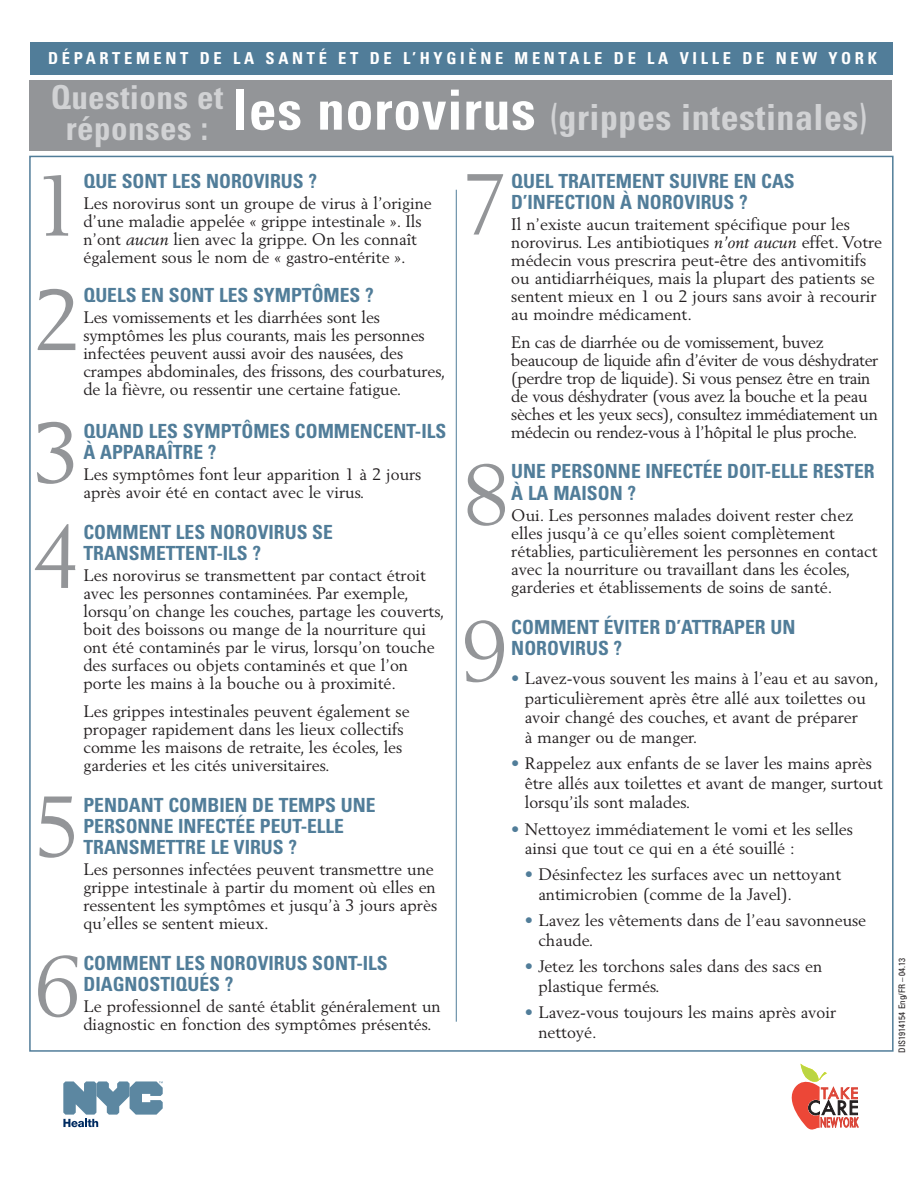
<style>
.page{position:relative;width:918px;height:1188px;background:#fff}
.page>*{position:absolute;margin:0;border:0;box-sizing:border-box;transform-origin:0 0}
.t1{font:85.5px/156.4px "Berling";color:#939598}
.t2{font:700 condensed 36px "Univers";letter-spacing:.015em;color:#d1d2d4;scale:.75 1}
.t3{font:700 condensed 33px/31.5px "Univers";letter-spacing:.015em;color:#d1d2d4;text-align:center}
.t4{font:700 condensed 19.5px/21px "Univers";color:#517d99}
.t5{font:16.5px/18px "Berling";color:#231f20}
.t6{font:16.5px/18px "Berling";letter-spacing:-.02em;color:#231f20}
.t7{font:700 condensed 16.5px "Univers";letter-spacing:.22em;color:#fff}
.t8{font:condensed 9px "Univers";color:#231f20}
.s1{font-size:55.5px;color:#fff}
.s2{font-style:italic}
.s3{color:#517d99}
</style>
<div class="page">
<div style="left:29px;top:80px;width:863px;height:70px;background:#939598"></div>
<div style="left:30px;top:43px;width:862px;height:32px;background:#517d99"></div>
<hr style="left:456px;top:190px;width:1px;height:831px;background:#517d99">
<svg style="left:791px;top:1063px;width:67px;height:66px"></svg>
<svg style="left:63px;top:1081px;width:100px;height:46px"></svg>
<p class="t7" style="left:48px;top:52px;width:830px">DÉPARTEMENT DE LA SANTÉ ET DE L’HYGIÈNE MENTALE DE LA VILLE DE NEW YORK</p>
<h3 class="t3" style="left:51px;top:84px;width:174px">Questions et réponses :</h3>
<h2 class="t2" style="left:233px;top:104px;width:846px"><span class="s1">les norovirus</span> (grippes intestinales)</h2>
<p class="t4" style="left:83px;top:172px;width:235px">QUE SONT LES NOROVIRUS ?</p>
<p class="t5" style="left:83px;top:195px;width:350px">Les norovirus sont un groupe de virus à l’origine d’une maladie appelée « grippe intestinale ». Ils n’ont <span class="s2">aucun</span> lien avec la grippe. On les connaît également sous le nom de « gastro-entérite ».</p>
<p class="t4" style="left:83px;top:286px;width:292px">QUELS EN SONT LES SYMPTÔMES ?</p>
<p class="t5" style="left:83px;top:310px;width:363px">Les vomissements et les diarrhées sont les symptômes les plus courants, mais les personnes infectées peuvent aussi avoir des nausées, des crampes abdominales, des frissons, des courbatures, de la fièvre, ou ressentir une certaine fatigue.</p>
<p class="t4" style="left:83px;top:422px;width:364px">QUAND LES SYMPTÔMES COMMENCENT-ILS<br>À APPARAÎTRE ?</p>
<p class="t5" style="left:83px;top:466px;width:339px">Les symptômes font leur apparition 1 à 2 jours après avoir été en contact avec le virus.</p>
<p class="t4" style="left:83px;top:523px;width:251px">COMMENT LES NOROVIRUS SE<br>TRANSMETTENT-ILS ?</p>
<p class="t5" style="left:83px;top:567px;width:362px">Les norovirus se transmettent par contact étroit avec les personnes contaminées. Par exemple, lorsqu’on change les couches, partage les couverts, boit des boissons ou mange de la nourriture qui ont été contaminés par le virus, lorsqu’on touche des surfaces ou objets contaminés et que l’on porte les mains à la bouche ou à proximité.</p>
<p class="t5" style="left:83px;top:703px;width:328px">Les grippes intestinales peuvent également se propager rapidement dans les lieux collectifs comme les maisons de retraite, les écoles, les garderies et les cités universitaires.</p>
<p class="t4" style="left:83px;top:795px;width:294px">PENDANT COMBIEN DE TEMPS UNE<br>PERSONNE INFECTÉE PEUT-ELLE<br>TRANSMETTRE LE VIRUS ?</p>
<p class="t5" style="left:83px;top:861px;width:355px">Les personnes infectées peuvent transmettre une grippe intestinale à partir du moment où elles en ressentent les symptômes et jusqu’à 3 jours après qu’elles se sentent mieux.</p>
<p class="t4" style="left:83px;top:953px;width:306px">COMMENT LES NOROVIRUS SONT-ILS<br>DIAGNOSTIQUÉS ?</p>
<p class="t5" style="left:83px;top:998px;width:359px">Le professionnel de santé établit généralement un diagnostic en fonction des symptômes présentés.</p>
<p class="t4" style="left:511px;top:172px;width:285px">QUEL TRAITEMENT SUIVRE EN CAS<br>D’INFECTION À NOROVIRUS ?</p>
<p class="t5" style="left:511px;top:216px;width:372px">Il n’existe aucun traitement spécifique pour les norovirus. Les antibiotiques <span class="s2">n’ont aucun</span> effet. Votre médecin vous prescrira peut-être des antivomitifs ou antidiarrhéiques, mais la plupart des patients se sentent mieux en 1 ou 2 jours sans avoir à recourir au moindre médicament.</p>
<p class="t6" style="left:511px;top:334px;width:368px">En cas de diarrhée ou de vomissement, buvez beaucoup de liquide afin d’éviter de vous déshydrater (perdre trop de liquide). Si vous pensez être en train de vous déshydrater (vous avez la bouche et la peau sèches et les yeux secs), consultez immédiatement un médecin ou rendez-vous à l’hôpital le plus proche.</p>
<p class="t4" style="left:511px;top:463px;width:365px">UNE PERSONNE INFECTÉE DOIT-ELLE RESTER<br>À LA MAISON ?</p>
<p class="t5" style="left:511px;top:507px;width:368px">Oui. Les personnes malades doivent rester chez elles jusqu’à ce qu’elles soient complètement rétablies, particulièrement les personnes en contact avec la nourriture ou travaillant dans les écoles, garderies et établissements de soins de santé.</p>
<p class="t4" style="left:511px;top:618px;width:285px">COMMENT ÉVITER D’ATTRAPER UN<br>NOROVIRUS ?</p>
<p class="t5" style="left:525px;top:670px;width:355px;line-height:19.5px;text-indent:-13px"><span class="s3">•</span> Lavez-vous souvent les mains à l’eau et au savon, particulièrement après être allé aux toilettes ou avoir changé des couches, et avant de préparer<br>à manger ou de manger.</p>
<p class="t5" style="left:525px;top:755px;width:359px;line-height:19.5px;text-indent:-13px"><span class="s3">•</span> Rappelez aux enfants de se laver les mains après être allés aux toilettes et avant de manger, surtout lorsqu’ils sont malades.</p>
<p class="t5" style="left:525px;top:820px;width:330px;line-height:19.5px;text-indent:-14px"><span class="s3">•</span> Nettoyez immédiatement le vomi et les selles ainsi que tout ce qui en a été souillé :</p>
<p class="t5" style="left:538px;top:866px;width:304px;line-height:19.5px;text-indent:-13px"><span class="s3">•</span> Désinfectez les surfaces avec un nettoyant antimicrobien (comme de la Javel).</p>
<p class="t5" style="left:538px;top:912px;width:329px;line-height:19.5px;text-indent:-13px"><span class="s3">•</span> Lavez les vêtements dans de l’eau savonneuse chaude.</p>
<p class="t5" style="left:538px;top:958px;width:285px;line-height:19.5px;text-indent:-13px"><span class="s3">•</span> Jetez les torchons sales dans des sacs en plastique fermés.</p>
<p class="t5" style="left:538px;top:1004px;width:299px;line-height:19.5px;text-indent:-13px"><span class="s3">•</span> Lavez-vous toujours les mains après avoir nettoyé.</p>
<h1 class="t1" style="left:461px;top:133px;width:49px">7</h1>
<h1 class="t1" style="left:33px;top:134px;width:49px">1</h1>
<h1 class="t1" style="left:33px;top:260px;width:49px;line-height:132.9px">2<br>3</h1>
<h1 class="t1" style="left:461px;top:423px;width:50px">8<br>9</h1>
<h1 class="t1" style="left:33px;top:486px;width:49px">4</h1>
<h1 class="t1" style="left:33px;top:753px;width:50px;line-height:159.6px">5<br>6</h1>
<p class="t8" style="left:898px;top:1052px;width:97px;rotate:-90deg">DIS1914154 Eng/FR – 04.13</p>
</div>
